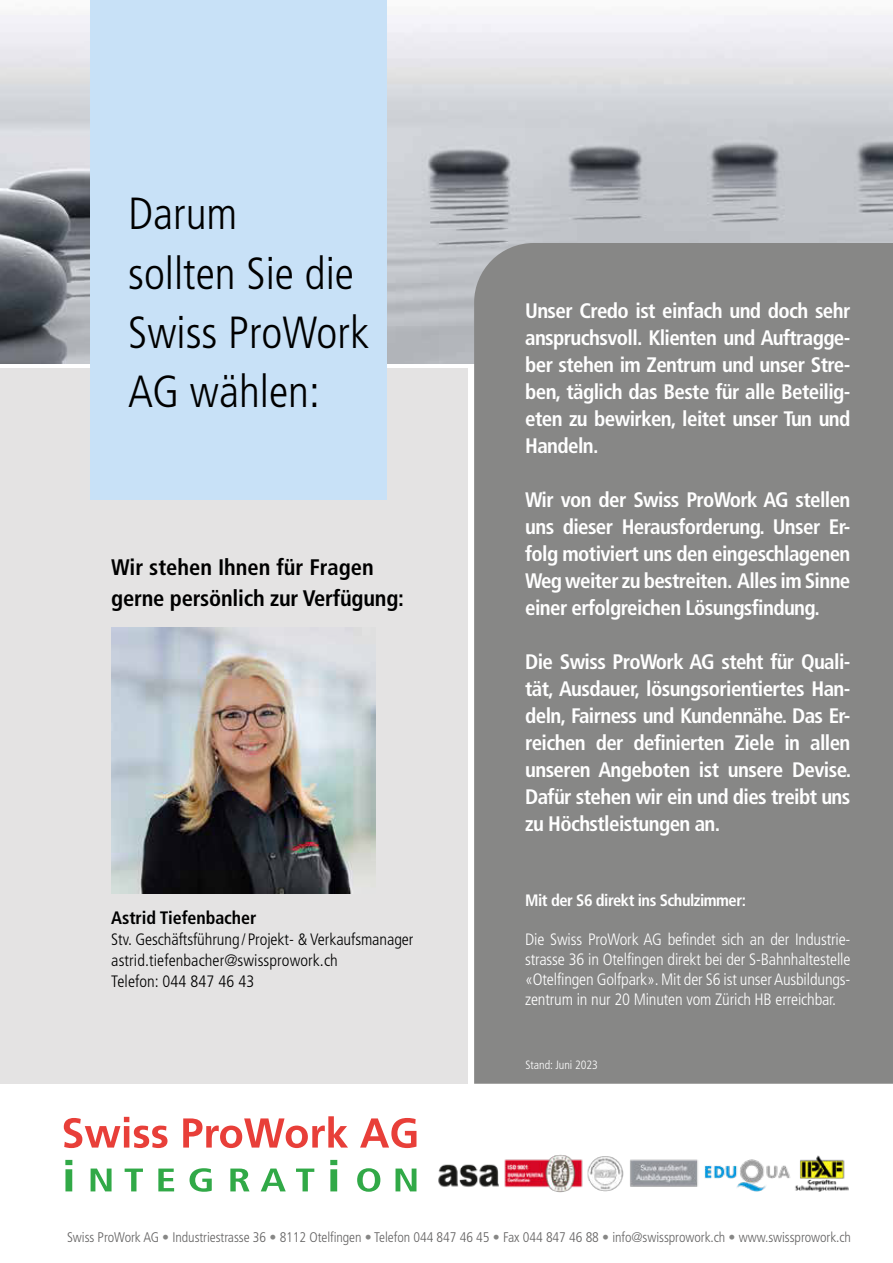
<style>
.page{position:relative;width:893px;height:1263px;background:#fff}
.page>*{position:absolute;margin:0;border:0;box-sizing:border-box;transform-origin:0 0}
.t1{font:300 condensed 45px/59.4px "Frutiger";color:#000}
.t2{font:700 condensed 22.5px/31.5px "Frutiger";letter-spacing:-.01em;color:#000}
.t3{font:700 condensed 21px/27px "Frutiger";letter-spacing:-.03em;color:#fff;text-align:justify}
.t4{font:700 condensed 18px "Frutiger";letter-spacing:-.005em;color:#000}
.t5{font:300 condensed 16.5px/19.8px "Frutiger";letter-spacing:-.01em;color:#fff;text-align:justify}
.t6{font:300 condensed 16.5px/21px "Frutiger";letter-spacing:.005em;color:#000}
.t7{font:700 condensed 16.5px "Frutiger";letter-spacing:-.03em;color:#fff}
.t8{font:300 condensed 13.95px "Frutiger";letter-spacing:-.005em;color:#646363}
.t9{font:300 condensed 12px "Frutiger";letter-spacing:-.005em;color:#fff}
.s1{color:#878786}
</style>
<div class="page">
<div style="left:0;top:369px;width:468px;height:715px;background:#e4e3e3"></div>
<img style="left:0;top:15px;width:893px;height:348px">
<div style="left:90px;top:0;width:297px;height:499px;background:#c8e1f7"></div>
<img style="left:438px;top:1154px;width:411px;height:38px">
<svg style="left:64px;top:1117px;width:103px;height:31px"></svg>
<svg style="left:183px;top:1116px;width:165px;height:32px"></svg>
<svg style="left:360px;top:1118px;width:56px;height:30px"></svg>
<svg style="left:65px;top:1160px;width:7px;height:31px"></svg>
<svg style="left:91px;top:1168px;width:21px;height:23px"></svg>
<svg style="left:125px;top:1168px;width:18px;height:23px"></svg>
<svg style="left:158px;top:1168px;width:16px;height:23px"></svg>
<svg style="left:190px;top:1168px;width:22px;height:24px"></svg>
<svg style="left:230px;top:1168px;width:20px;height:23px"></svg>
<svg style="left:261px;top:1168px;width:25px;height:23px"></svg>
<svg style="left:296px;top:1168px;width:18px;height:23px"></svg>
<svg style="left:330px;top:1160px;width:7px;height:31px"></svg>
<svg style="left:357px;top:1168px;width:23px;height:24px"></svg>
<svg style="left:395px;top:1168px;width:21px;height:23px"></svg>
<div style="left:474px;top:243px;width:419px;height:841px;background:#878786"></div>
<img style="left:111px;top:627px;width:264px;height:266px">
<h1 class="t1" style="left:128px;top:185px;width:242px">Darum<br>sollten Sie die<br>Swiss ProWork<br>AG wählen:</h1>
<p class="t2" style="left:111px;top:552px;width:294px">Wir stehen Ihnen für Fragen gerne persönlich zur Verfügung:</p>
<p class="t4" style="left:111px;top:908px;width:147px">Astrid Tiefenbacher</p>
<p class="t6" style="left:111px;top:929px;width:304px">Stv. Geschäftsführung / Projekt- &amp; Verkaufsmanager astrid.tiefenbacher@swissprowork.ch<br>Telefon: 044 847 46 43</p>
<p class="t3" style="left:525px;top:298px;width:327px">Unser Credo ist einfach und doch sehr anspruchsvoll. Klienten und Auftragge&shy;ber stehen im Zentrum und unser Stre&shy;ben, täglich das Beste für alle Beteilig&shy;eten zu bewirken, leitet unser Tun und Handeln.</p>
<p class="t3" style="left:525px;top:487px;width:327px">Wir von der Swiss ProWork AG stellen uns dieser Herausforderung. Unser Er&shy;folg motiviert uns den eingeschlagenen Weg weiter zu bestreiten. Alles im Sinne einer erfolgreichen Lösungsfindung.</p>
<p class="t3" style="left:525px;top:649px;width:328px">Die Swiss ProWork AG steht für Quali&shy;tät, Ausdauer, lösungsorientiertes Han&shy;deln, Fairness und Kundennähe. Das Er&shy;reichen der definierten Ziele in allen unseren Angeboten ist unsere Devise.<br>Dafür stehen wir ein und dies treibt uns zu Höchstleistungen an.</p>
<p class="t7" style="left:525px;top:891px;width:222px">Mit der S6 direkt ins Schulzimmer:</p>
<p class="t5" style="left:525px;top:930px;width:327px">Die Swiss ProWork AG befindet sich an der Industrie&shy;strasse 36 in Otelfingen direkt bei der S-Bahnhaltestelle «Otelfingen Golfpark». Mit der S6 ist unser Ausbildungs&shy;zentrum in nur 20 Minuten vom Zürich HB erreichbar.</p>
<p class="t9" style="left:526px;top:1059px;width:74px">Stand: Juni 2023</p>
<p class="t8" style="left:67px;top:1230px;width:785px">Swiss ProWork AG <span class="s1">•</span> Industriestrasse 36 <span class="s1">•</span> 8112 Otelfingen <span class="s1">•</span> Telefon 044 847 46 45 <span class="s1">•</span> Fax 044 847 46 88 <span class="s1">•</span> info@swissprowork.ch <span class="s1">•</span> www.swissprowork.ch</p>
</div>
